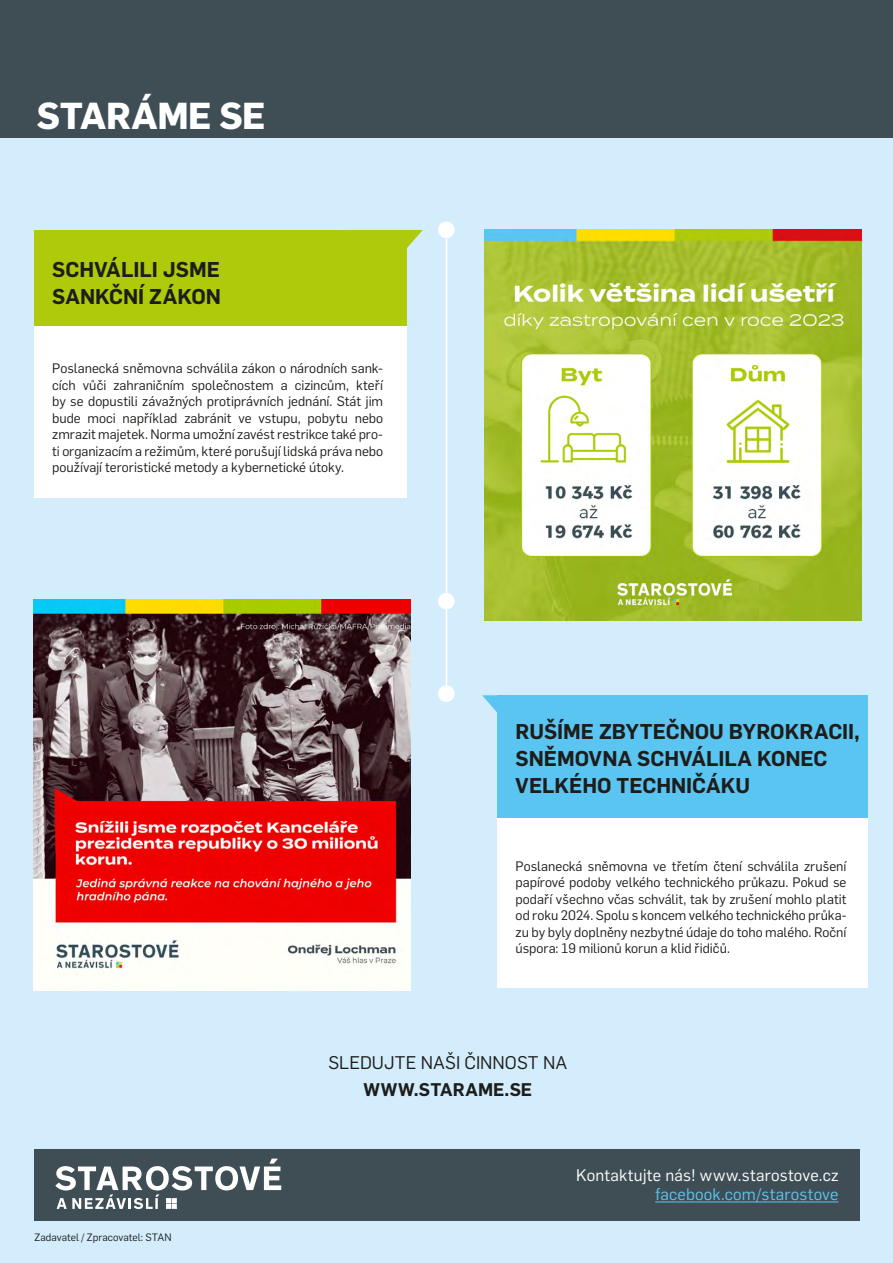
<style>
.page{position:relative;width:893px;height:1263px;background:#d4edfc}
.page>*{position:absolute;margin:0;border:0;box-sizing:border-box;transform-origin:0 0}
.t1{font:700 36.9px "Flama";letter-spacing:-.01em;color:#fff}
.t2{font:600 21px/27px "Flama";letter-spacing:-.005em;color:#1d1d1b}
.t3{font:18px "Flama";letter-spacing:.005em;color:#1d1d1b}
.t4{font:600 18px "Flama";letter-spacing:.01em;color:#1d1d1b}
.t5{font:16.5px "Flama";letter-spacing:.015em;color:#fff}
.t6{font:16.5px "Flama";letter-spacing:.015em;color:#5bc5f2}
.t7{font:13.5px/16.5px "Flama";color:#1d1d1b;text-align:justify}
.t8{font:10.5px "Flama";color:#1d1d1b}
</style>
<div class="page">
<hr style="left:446px;top:238px;width:1px;height:451px;background:#fff">
<div style="left:0;top:0;width:893px;height:138px;background:#3f4e55"></div>
<div style="left:438px;top:221px;width:17px;height:17px;background:#fff;border-radius:50%"></div>
<div style="left:34px;top:1149px;width:826px;height:71px;background:#3f4e55"></div>
<hr style="left:655px;top:1201px;width:183px;height:1px;background:#5bc5f2">
<svg style="left:407px;top:230px;width:16px;height:18px"></svg>
<div style="left:35px;top:277px;width:372px;height:220px;background:#fff"></div>
<div style="left:35px;top:230px;width:372px;height:95px;background:#afca0b"></div>
<svg style="left:55px;top:1158px;width:226px;height:51px"></svg>
<img style="left:484px;top:230px;width:378px;height:391px">
<div style="left:497px;top:730px;width:371px;height:258px;background:#fff"></div>
<div style="left:497px;top:695px;width:371px;height:122px;background:#5bc5f2"></div>
<svg style="left:482px;top:695px;width:15px;height:17px"></svg>
<div style="left:438px;top:685px;width:17px;height:17px;background:#fff;border-radius:50%"></div>
<img style="left:33px;top:600px;width:378px;height:391px">
<div style="left:438px;top:593px;width:17px;height:16px;background:#fff;border-radius:50%"></div>
<h1 class="t1" style="left:37px;top:89px;width:230px">STARÁME SE</h1>
<h2 class="t2" style="left:52px;top:255px;width:170px">SCHVÁLILI JSME<br>SANKČNÍ ZÁKON</h2>
<p class="t7" style="left:52px;top:359px;width:332px">Poslanecká sněmovna schválila zákon o národních sank&shy;cích vůči zahraničním společnostem a cizincům, kteří by se dopustili závažných protiprávních jednání. Stát jim bude moci například zabránit ve vstupu, pobytu nebo zmrazit majetek. Norma umožní zavést restrikce také pro&shy;ti organizacím a režimům, které porušují lidská práva nebo používají teroristické metody a kybernetické útoky.</p>
<h2 class="t2" style="left:516px;top:716px;width:346px">RUŠÍME ZBYTEČNOU BYROKRACII,<br>SNĚMOVNA SCHVÁLILA KONEC<br>VELKÉHO TECHNIČÁKU</h2>
<p class="t7" style="left:516px;top:857px;width:332px">Poslanecká sněmovna ve třetím čtení schválila zrušení papírové podoby velkého technického průkazu. Pokud se podaří všechno včas schválit, tak by zrušení mohlo platit od roku 2024. Spolu s koncem velkého technického průka&shy;zu by byly doplněny nezbytné údaje do toho malého. Roční úspora: 19 milionů korun a klid řidičů.</p>
<p class="t8" style="left:35px;top:1229px;width:139px">Zadavatel / Zpracovatel: STAN</p>
<h3 class="t3" style="left:329px;top:1051px;width:240px">SLEDUJTE NAŠI ČINNOST NA</h3>
<h3 class="t4" style="left:364px;top:1077px;width:170px">WWW.STARAME.SE</h3>
<p class="t5" style="left:576px;top:1163px;width:264px">Kontaktujte nás! www.starostove.cz</p>
<p class="t6" style="left:655px;top:1183px;width:185px">facebook.com/starostove</p>
</div>
